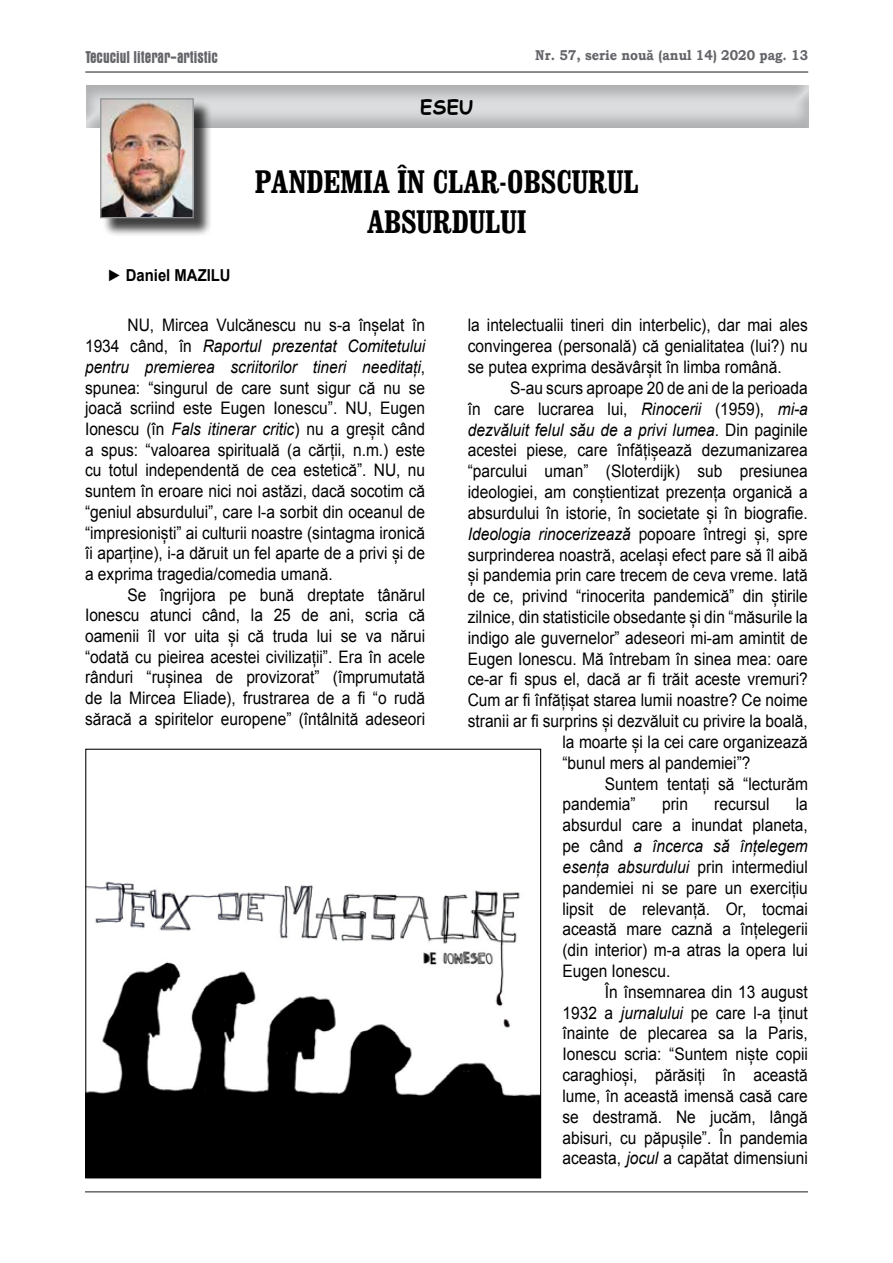
<style>
.page{position:relative;width:893px;height:1263px;background:#fff}
.page>*{position:absolute;margin:0;border:0;box-sizing:border-box;transform-origin:0 0}
.t1{font:700 condensed 33px/39.6px "Clarendon";color:#000;text-align:center}
.t2{font:700 19.5px "Comic Sans MS";color:#000}
.t3{font:17.25px/20.7px "Arial";color:#000;text-align:justify;scale:.9 1}
.t4{font:italic 17.25px "Arial";color:#000;scale:.9 1}
.t5{font:700 condensed 17.25px "Aurora BT";color:#646569;scale:.9 1}
.t6{font:700 16.5px "Arial";color:#000;scale:.9 1}
.t7{font:700 14.25px "Bookman Old Style";color:#646569;scale:.9 1}
.s1{font-style:italic}
.s2{font-style:normal}
</style>
<div class="page">
<hr style="left:85px;top:71px;width:723px;height:2px;background:#646569">
<hr style="left:85px;top:1191px;width:723px;height:1px;background:#646569">
<div style="left:83px;top:82px;width:726px;height:47px;background:#939598;opacity:.5"></div>
<div style="left:102px;top:100px;width:111px;height:137px;background:#000;opacity:.75"></div>
<img style="left:102px;top:100px;width:90px;height:116px">
<div style="left:100px;top:98px;width:94px;height:120px;border:1px solid #939598"></div>
<img style="left:87px;top:881px;width:452px;height:295px">
<p class="t5" style="left:85px;top:47px;width:149px">Tecuciul literar-artistic</p>
<p class="t7" style="left:535px;top:45px;width:305px">Nr. 57, serie nouă (anul 14) 2020 pag. 13</p>
<p class="t2" style="left:420px;top:93px;width:55px">ESEU</p>
<p class="t6" style="left:107px;top:264px;width:139px">► Daniel MAZILU</p>
<h1 class="t1" style="left:255px;top:162px;width:385px">PANDEMIA ÎN CLAR-OBSCURUL<br>ABSURDULUI</h1>
<p class="t3" style="left:85px;top:315px;width:379px;text-indent:43px">NU, Mircea Vulcănescu nu s-a înșelat în 1934 când, în <span class="s1">Raportul prezentat Comitetului pentru premierea scriitorilor tineri needitați</span>, spunea: “singurul de care sunt sigur că nu se joacă scriind este Eugen Ionescu”. NU, Eugen Ionescu (în <span class="s1">Fals itinerar critic</span>) nu a greșit când a spus: “valoarea spirituală (a cărții, n.m.) este cu totul independentă de cea estetică”. NU, nu suntem în eroare nici noi astăzi, dacă socotim că “geniul absurdului”, care l-a sorbit din oceanul de “impresioniști” ai culturii noastre (sintagma ironică îi aparține), i-a dăruit un fel aparte de a privi și de a exprima tragedia/comedia umană.</p>
<p class="t3" style="left:85px;top:584px;width:379px;text-indent:43px">Se îngrijora pe bună dreptate tânărul Ionescu atunci când, la 25 de ani, scria că oamenii îl vor uita și că truda lui se va nărui “odată cu pieirea acestei civilizații”. Era în acele rânduri “rușinea de provizorat” (împrumutată de la Mircea Eliade), frustrarea de a fi “o rudă săracă a spiritelor europene” (întâlnită adeseori</p>
<p class="t3" style="left:468px;top:315px;width:379px">la intelectualii tineri din interbelic), dar mai ales convingerea (personală) că genialitatea (lui?) nu se putea exprima desăvârșit în limba română.</p>
<p class="t3" style="left:510px;top:378px;width:332px">S-au scurs aproape 20 de ani de la perioada</p>
<p class="t3" style="left:468px;top:399px;width:379px">în care lucrarea lui, <span class="s1">Rinocerii</span> (1959), <span class="s1">mi-a</span></p>
<p class="t4" style="left:468px;top:418px;width:379px">dezvăluit felul său de a privi lumea<span class="s2">. Din paginile</span></p>
<p class="t3" style="left:468px;top:440px;width:379px">acestei piese<span class="s1">,</span> care înfățișează dezumanizarea</p>
<p class="t3" style="left:468px;top:461px;width:379px">“parcului uman” (Sloterdijk) sub presiunea</p>
<p class="t3" style="left:468px;top:482px;width:379px">ideologiei, am conștientizat prezența organică a</p>
<p class="t3" style="left:468px;top:503px;width:379px">absurdului în istorie, în societate și în biografie.</p>
<p class="t4" style="left:468px;top:522px;width:379px">Ideologia rinocerizează <span class="s2">popoare întregi și, spre</span></p>
<p class="t3" style="left:468px;top:544px;width:379px">surprinderea noastră, același efect pare să îl aibă</p>
<p class="t3" style="left:468px;top:565px;width:379px">și pandemia prin care trecem de ceva vreme. Iată</p>
<p class="t3" style="left:468px;top:586px;width:379px">de ce, privind “rinocerita pandemică” din știrile</p>
<p class="t3" style="left:468px;top:607px;width:379px">zilnice, din statisticile obsedante și din “măsurile la</p>
<p class="t3" style="left:468px;top:628px;width:379px">indigo ale guvernelor” adeseori mi-am amintit de</p>
<p class="t3" style="left:468px;top:648px;width:379px">Eugen Ionescu. Mă întrebam în sinea mea: oare</p>
<p class="t3" style="left:468px;top:669px;width:379px">ce-ar fi spus el, dacă ar fi trăit aceste vremuri?</p>
<p class="t3" style="left:468px;top:690px;width:379px">Cum ar fi înfățișat starea lumii noastre? Ce noime</p>
<p class="t3" style="left:468px;top:711px;width:379px">stranii ar fi surprins și dezvăluit cu privire la boală,</p>
<p class="t3" style="left:562px;top:732px;width:274px">la moarte și la cei care organizează</p>
<p class="t3" style="left:562px;top:752px;width:210px">“bunul mers al pandemiei”?</p>
<p class="t3" style="left:605px;top:773px;width:227px">Suntem tentați să “lecturăm</p>
<p class="t3" style="left:562px;top:794px;width:83px">pandemia”</p>
<p class="t3" style="left:662px;top:794px;width:30px">prin</p>
<p class="t3" style="left:714px;top:794px;width:63px">recursul</p>
<p class="t3" style="left:562px;top:794px;width:274px;text-indent:233px">la absurdul care a inundat planeta, pe când <span class="s1">a încerca să înțelegem esența absurdului</span> prin intermediul pandemiei ni se pare un exercițiu lipsit de relevanță. Or, tocmai această mare caznă a înțelegerii (din interior) m-a atras la opera lui Eugen Ionescu.</p>
<p class="t3" style="left:562px;top:981px;width:274px;text-indent:43px">În însemnarea din 13 august 1932 a <span class="s1">jurnalului</span> pe care l-a ținut înainte de plecarea sa la Paris, Ionescu scria: “Suntem niște copii caraghioși, părăsiți în această lume, în această imensă casă care se destramă. Ne jucăm, lângă abisuri, cu păpușile”. În pandemia aceasta, <span class="s1">jocul</span> a capătat dimensiuni</p>
</div>
